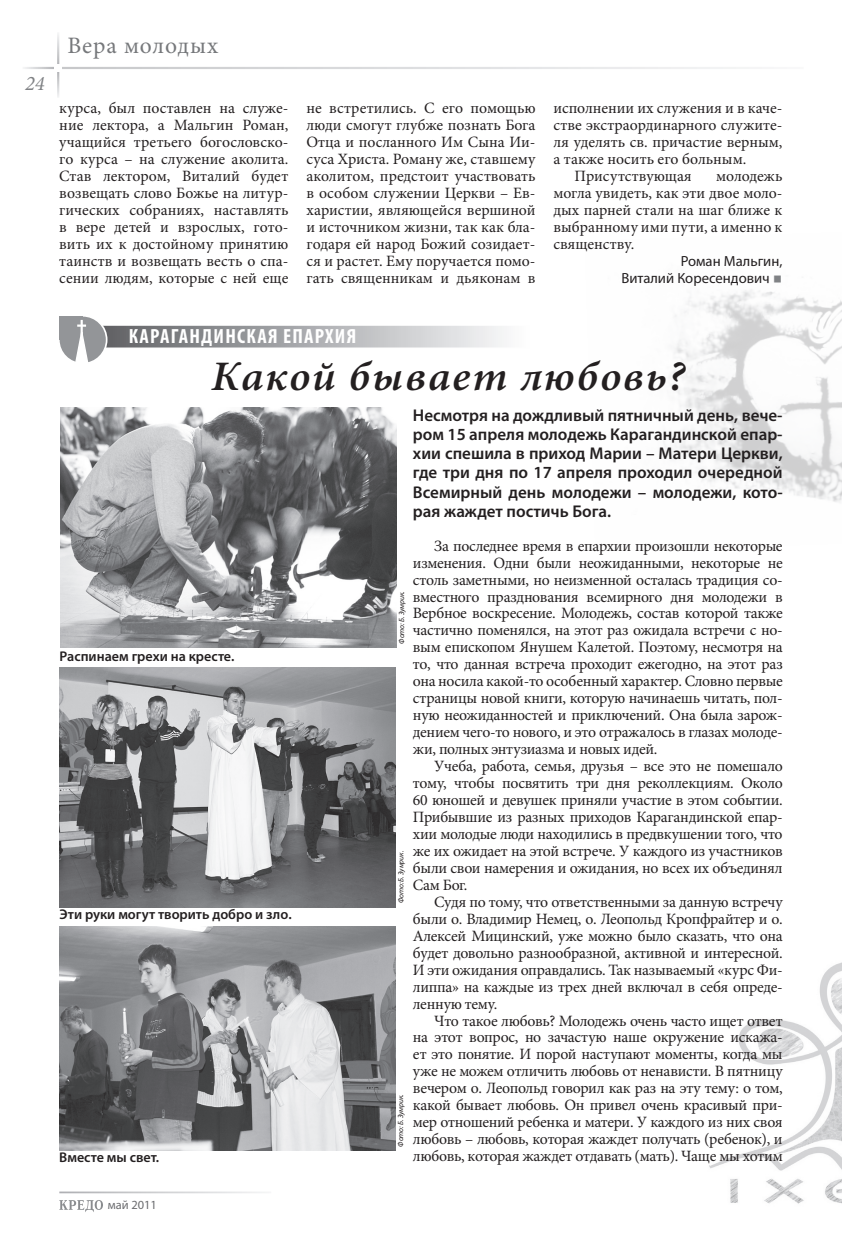
<style>
.page{position:relative;width:842px;height:1234px;background:#fff}
.page>*{position:absolute;margin:0;border:0;box-sizing:border-box;transform-origin:0 0}
.t1{font:italic 600 42px "Minion Pro";letter-spacing:.035em;color:#231f20;scale:1.05 1}
.t2{font:23.55px "Minion Pro";letter-spacing:.04em;color:#76787b}
.t3{font:italic 20.7px "Minion Pro";color:#808285}
.t4{font:700 condensed 20.55px "Myriad Pro";letter-spacing:.06em;color:#fff}
.t5{font:600 17.1px/19.2px "Myriad Pro";color:#231f20;text-align:justify}
.t6{font:15.75px/17px "Minion Pro";letter-spacing:-.005em;color:#231f20;text-align:justify}
.t7{font:14.7px/17px "Myriad Pro";color:#231f20;text-align:right}
.t8{font:600 14.1px "Myriad Pro";color:#231f20}
.t9{font:12.45px "Myriad Pro";color:#6c6d70}
.t10{font:italic 7.5px "Myriad Pro";letter-spacing:-.01em;color:#231f20}
.s1{font-family:"Minion Pro";font-size:23.7px;color:#808285}
</style>
<div class="page">
<svg style="left:59px;top:1200px;width:44px;height:11px"></svg>
<img style="left:663px;top:289px;width:179px;height:213px">
<img style="left:709px;top:962px;width:133px;height:242px">
<img style="left:59px;top:926px;width:336px;height:224px">
<img style="left:60px;top:667px;width:336px;height:240px">
<div style="left:73px;top:325px;width:459px;height:23px;background:linear-gradient(to right,#55575b,#feffff)"></div>
<div style="left:72px;top:324px;width:461px;height:25px;border:1px solid #fff"></div>
<div style="left:59px;top:316px;width:48px;height:47px;background:#939598;border-radius:50%"></div>
<div style="left:58px;top:315px;width:49px;height:49px;border:2px solid #fff;border-radius:50%"></div>
<div style="left:60px;top:316px;width:23px;height:24px;background:#939598"></div>
<svg style="left:71px;top:320px;width:21px;height:44px"></svg>
<img style="left:60px;top:408px;width:336px;height:239px">
<h3 class="t3" style="left:25px;top:69px;width:21px">24</h3>
<h2 class="t2" style="left:67px;top:30px;width:152px">Вера молодых</h2>
<p class="t6" style="left:59px;top:100px;width:231px">курса, был поставлен на служе&shy;ние лектора, а Мальгин Роман, учащийся третьего богословско&shy;го курса – на служение аколита.<br>Став лектором, Виталий будет возвещать слово Божье на литур&shy;гических собраниях, наставлять в вере детей и взрослых, гото&shy;вить их к достойному принятию таинств и возвещать весть о спа&shy;сении людям, которые с ней еще</p>
<p class="t6" style="left:306px;top:100px;width:231px">не встретились. С его помощью люди смогут глубже познать Бога Отца и посланного Им Сына Ии&shy;суса Христа. Роману же, ставшему аколитом, предстоит участвовать в особом служении Церкви – Ев&shy;харистии, являющейся вершиной и источником жизни, так как бла&shy;годаря ей народ Божий созидает&shy;ся и растет. Ему поручается помо&shy;гать священникам и дьяконам в</p>
<p class="t6" style="left:553px;top:100px;width:231px">исполнении их служения и в каче-</p>
<p class="t6" style="left:553px;top:117px;width:231px">стве экстраординарного служите-</p>
<p class="t6" style="left:553px;top:134px;width:231px">ля уделять св. причастие верным,</p>
<p class="t6" style="left:553px;top:151px;width:194px">а также носить его больным.</p>
<p class="t6" style="left:575px;top:168px;width:119px">Присутствующая</p>
<p class="t6" style="left:553px;top:168px;width:231px;text-indent:163px">молодежь могла увидеть, как эти двое моло&shy;дых парней стали на шаг ближе к выбранному ими пути, а именно к священству.</p>
<p class="t7" style="left:621px;top:252px;width:163px">Роман Мальгин,<br>Виталий Коресендович <span class="s1">■</span></p>
<h3 class="t4" style="left:129px;top:323px;width:229px">Карагандинская епархия</h3>
<h1 class="t1" style="left:211px;top:346px;width:453px">Какой бывает любовь?</h1>
<p class="t8" style="left:60px;top:646px;width:176px">Распинаем грехи на кресте.</p>
<p class="t8" style="left:60px;top:905px;width:234px">Эти руки могут творить добро и зло.</p>
<p class="t8" style="left:59px;top:1147px;width:101px">Вместе мы свет.</p>
<p class="t9" style="left:108px;top:1196px;width:51px">май 2011</p>
<p class="t5" style="left:413px;top:405px;width:371px">Несмотря на дождливый пятничный день, вече&shy;ром 15 апреля молодежь Карагандинской епар&shy;хии спешила в приход Марии – Матери Церкви, где три дня по 17 апреля проходил очередной Всемирный день молодежи – молодежи, кото&shy;рая жаждет постичь Бога.</p>
<p class="t6" style="left:413px;top:537px;width:371px;text-indent:21px">За последнее время в епархии произошли некоторые изменения. Одни были неожиданными, некоторые не столь заметными, но неизменной осталась традиция со&shy;вместного празднования всемирного дня молодежи в Вербное воскресение. Молодежь, состав которой также частично поменялся, на этот раз ожидала встречи с но&shy;вым епископом Янушем Калетой. Поэтому, несмотря на то, что данная встреча проходит ежегодно, на этот раз она носила какой-то особенный характер. Словно первые страницы новой книги, которую начинаешь читать, пол&shy;ную неожиданностей и приключений. Она была зарож&shy;дением чего-то нового, и это отражалось в глазах молоде&shy;жи, полных энтузиазма и новых идей.</p>
<p class="t6" style="left:413px;top:757px;width:371px;text-indent:21px">Учеба, работа, семья, друзья – все это не помешало тому, чтобы посвятить три дня реколлекциям. Около 60 юношей и девушек приняли участие в этом событии.<br>Прибывшие из разных приходов Карагандинской епар&shy;хии молодые люди находились в предвкушении того, что же их ожидает на этой встрече. У каждого из участников были свои намерения и ожидания, но всех их объединял Сам Бог.</p>
<p class="t6" style="left:413px;top:893px;width:371px;text-indent:21px">Судя по тому, что ответственными за данную встречу были о. Владимир Немец, о. Леопольд Кропфрайтер и о.<br>Алексей Мицинский, уже можно было сказать, что она будет довольно разнообразной, активной и интересной.<br>И эти ожидания оправдались. Так называемый «курс Фи&shy;липпа» на каждые из трех дней включал в себя опреде&shy;ленную тему.</p>
<p class="t6" style="left:413px;top:1011px;width:371px;text-indent:21px">Что такое любовь? Молодежь очень часто ищет ответ на этот вопрос, но зачастую наше окружение искажа&shy;ет это понятие. И порой наступают моменты, когда мы уже не можем отличить любовь от ненависти. В пятницу вечером о. Леопольд говорил как раз на эту тему: о том, какой бывает любовь. Он привел очень красивый при&shy;мер отношений ребенка и матери. У каждого из них своя любовь – любовь, которая жаждет получать (ребенок), и любовь, которая жаждет отдавать (мать). Чаще мы хотим</p>
<p class="t10" style="left:397px;top:643px;width:54px;rotate:-90deg">Фото: Б. Зумрик.</p>
<p class="t10" style="left:396px;top:903px;width:54px;rotate:-90deg">Фото: Б. Зумрик.</p>
<p class="t10" style="left:396px;top:1146px;width:54px;rotate:-90deg">Фото: Б. Зумрик.</p>
</div>
